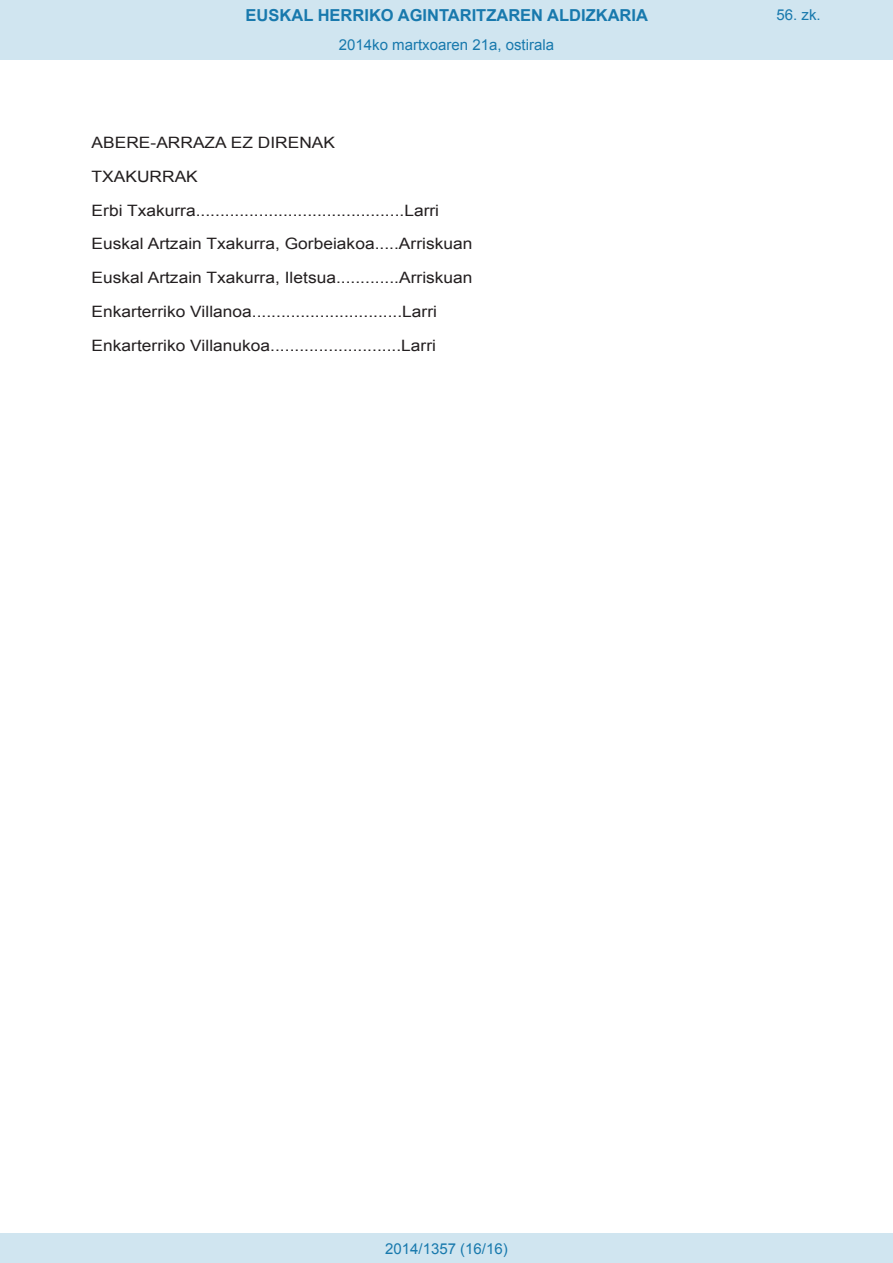
<style>
.page{position:relative;width:893px;height:1263px;background:#fff}
.page>*{position:absolute;margin:0;border:0;box-sizing:border-box;transform-origin:0 0}
.t1{font:700 16.5px "Arial";color:#1879ad}
.BOPVDetalle{font:15.6px "Arial";color:#231f20;scale:1.11 1}
.Paginacion_Centro{font:15px "Arial";color:#1879ad}
</style>
<div class="page">
<div style="left:0;top:0;width:893px;height:60px;background:#d0e5f0"></div>
<div style="left:0;top:1233px;width:893px;height:30px;background:#d0e5f0"></div>
<p class="t1" style="left:246px;top:4px;width:404px">EUSKAL HERRIKO AGINTARITZAREN ALDIZKARIA</p>
<p class="Paginacion_Centro" style="left:339px;top:35px;width:217px">2014ko martxoaren 21a, ostirala</p>
<p class="BOPVDetalle" style="left:92px;top:132px;width:221px">ABERE-ARRAZA EZ DIRENAK</p>
<p class="BOPVDetalle" style="left:92px;top:166px;width:97px">TXAKURRAK</p>
<p class="BOPVDetalle" style="left:92px;top:200px;width:315px">Erbi Txakurra...........................................Larri</p>
<p class="BOPVDetalle" style="left:92px;top:234px;width:344px">Euskal Artzain Txakurra, Gorbeiakoa.....Arriskuan</p>
<p class="BOPVDetalle" style="left:92px;top:267px;width:345px">Euskal Artzain Txakurra, Iletsua.............Arriskuan</p>
<p class="BOPVDetalle" style="left:92px;top:301px;width:313px">Enkarterriko Villanoa...............................Larri</p>
<p class="BOPVDetalle" style="left:92px;top:335px;width:312px">Enkarterriko Villanukoa...........................Larri</p>
<p class="Paginacion_Centro" style="left:776px;top:5px;width:46px">56. zk.</p>
<p class="Paginacion_Centro" style="left:385px;top:1238px;width:124px">2014/1357 (16/16)</p>
</div>
